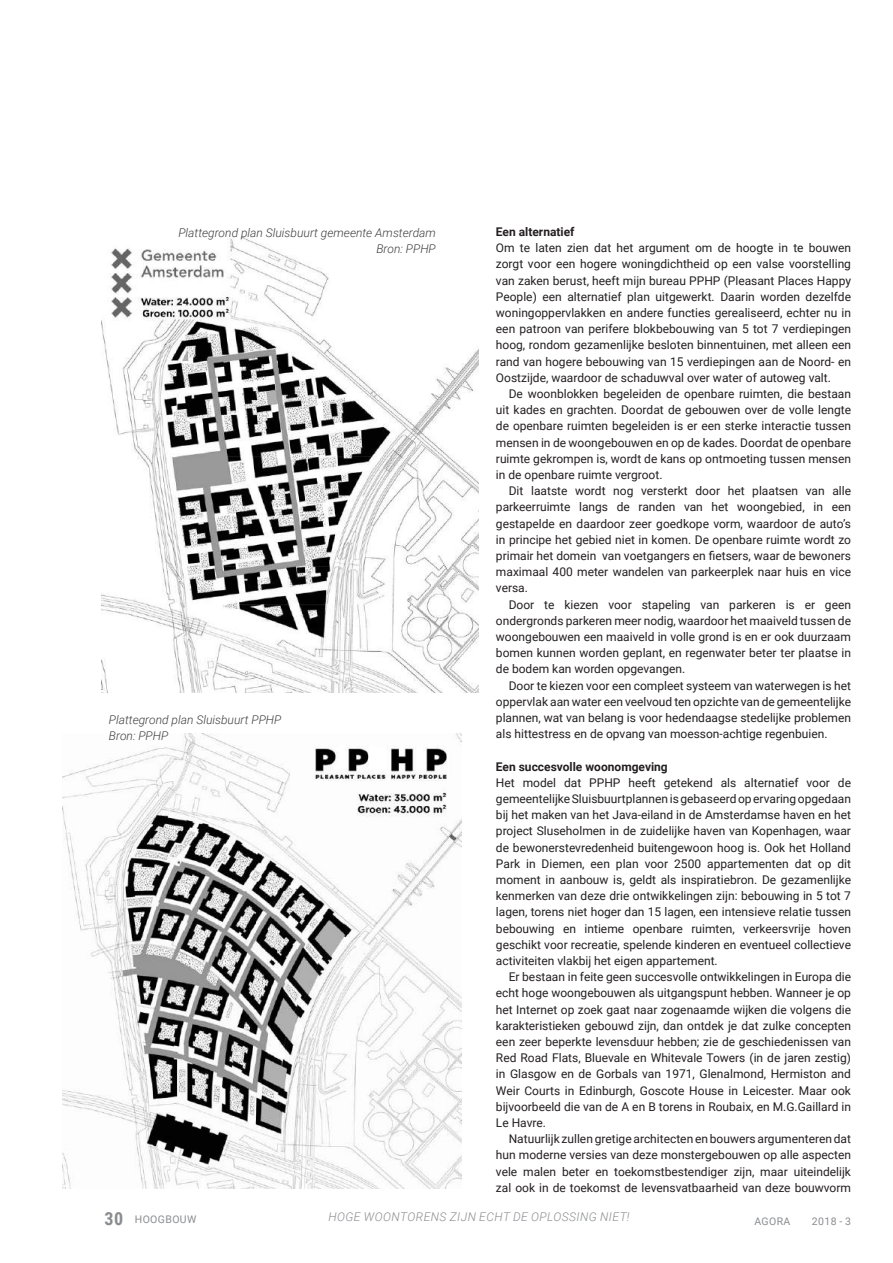
<style>
.page{position:relative;width:893px;height:1263px;background:#fff}
.page>*{position:absolute;margin:0;border:0;box-sizing:border-box;transform-origin:0 0}
.t1{font:12px/16.2px "Roboto";color:#231f20;text-align:justify}
.t2{font:italic 300 12px/16.2px "Roboto";color:#3e3e3f;text-align:right}
.t3{font:700 12px "Roboto";color:#231f20}
.t4{font:italic 300 12px "Roboto";letter-spacing:.035em;color:#8a8c8f}
.t5{font:10.5px "Roboto";letter-spacing:.035em;color:#8a8c8f}
.s1{font-family:"Roboto Condensed";font-weight:700;font-size:18px}
</style>
<div class="page">
<img style="left:101px;top:238px;width:377px;height:454px">
<img style="left:62px;top:733px;width:399px;height:455px">
<p class="t2" style="left:178px;top:224px;width:259px">Plattegrond plan Sluisbuurt gemeente Amsterdam<br>Bron: PPHP</p>
<p class="t2" style="left:109px;top:711px;width:174px;text-align:left">Plattegrond plan Sluisbuurt PPHP<br>Bron: PPHP</p>
<p class="t3" style="left:496px;top:223px;width:80px">Een alternatief</p>
<p class="t1" style="left:496px;top:239px;width:357px">Om te laten zien dat het argument om de hoogte in te bouwen zorgt voor een hogere woningdichtheid op een valse voorstelling van zaken berust, heeft mijn bureau PPHP (Pleasant Places Happy People) een alternatief plan uitgewerkt. Daarin worden dezelfde woningoppervlakken en andere functies gerealiseerd, echter nu in een patroon van perifere blokbebouwing van 5 tot 7 verdiepingen hoog, rondom gezamenlijke besloten binnentuinen, met alleen een rand van hogere bebouwing van 15 verdiepingen aan de Noord- en Oostzijde, waardoor de schaduwval over water of autoweg valt.</p>
<p class="t1" style="left:496px;top:385px;width:357px;text-indent:13px">De woonblokken begeleiden de openbare ruimten, die bestaan uit kades en grachten. Doordat de gebouwen over de volle lengte de openbare ruimten begeleiden is er een sterke interactie tussen mensen in de woongebouwen en op de kades. Doordat de openbare ruimte gekrompen is, wordt de kans op ontmoeting tussen mensen in de openbare ruimte vergroot.</p>
<p class="t1" style="left:496px;top:482px;width:357px;text-indent:13px">Dit laatste wordt nog versterkt door het plaatsen van alle parkeerruimte langs de randen van het woongebied, in een gestapelde en daardoor zeer goedkope vorm, waardoor de auto’s in principe het gebied niet in komen. De openbare ruimte wordt zo primair het domein van voetgangers en fietsers, waar de bewoners maximaal 400 meter wandelen van parkeerplek naar huis en vice versa.</p>
<p class="t1" style="left:496px;top:596px;width:357px;text-indent:13px">Door te kiezen voor stapeling van parkeren is er geen ondergronds parkeren meer nodig, waardoor het maaiveld tussen de woongebouwen een maaiveld in volle grond is en er ook duurzaam bomen kunnen worden geplant, en regenwater beter ter plaatse in de bodem kan worden opgevangen.</p>
<p class="t1" style="left:496px;top:677px;width:357px;text-indent:13px">Door te kiezen voor een compleet systeem van waterwegen is het oppervlak aan water een veelvoud ten opzichte van de gemeentelijke plannen, wat van belang is voor hedendaagse stedelijke problemen als hittestress en de opvang van moesson-achtige regenbuien.</p>
<p class="t3" style="left:496px;top:758px;width:173px">Een succesvolle woonomgeving</p>
<p class="t1" style="left:496px;top:774px;width:357px">Het model dat PPHP heeft getekend als alternatief voor de gemeentelijke Sluisbuurtplannen is gebaseerd op ervaring opgedaan bij het maken van het Java-eiland in de Amsterdamse haven en het project Sluseholmen in de zuidelijke haven van Kopenhagen, waar de bewonerstevredenheid buitengewoon hoog is. Ook het Holland Park in Diemen, een plan voor 2500 appartementen dat op dit moment in aanbouw is, geldt als inspiratiebron. De gezamenlijke kenmerken van deze drie ontwikkelingen zijn: bebouwing in 5 tot 7 lagen, torens niet hoger dan 15 lagen, een intensieve relatie tussen bebouwing en intieme openbare ruimten, verkeersvrije hoven geschikt voor recreatie, spelende kinderen en eventueel collectieve activiteiten vlakbij het eigen appartement.</p>
<p class="t1" style="left:496px;top:968px;width:357px;text-indent:13px">Er bestaan in feite geen succesvolle ontwikkelingen in Europa die echt hoge woongebouwen als uitgangspunt hebben. Wanneer je op het Internet op zoek gaat naar zogenaamde wijken die volgens die karakteristieken gebouwd zijn, dan ontdek je dat zulke concepten een zeer beperkte levensduur hebben; zie de geschiedenissen van Red Road Flats, Bluevale en Whitevale Towers (in de jaren zestig) in Glasgow en de Gorbals van 1971, Glenalmond, Hermiston and Weir Courts in Edinburgh, Goscote House in Leicester. Maar ook bijvoorbeeld die van de A en B torens in Roubaix, en M.G.Gaillard in Le Havre.</p>
<p class="t1" style="left:496px;top:1130px;width:357px;text-indent:13px">Natuurlijk zullen gretige architecten en bouwers argumenteren dat hun moderne versies van deze monstergebouwen op alle aspecten vele malen beter en toekomstbestendiger zijn, maar uiteindelijk zal ook in de toekomst de levensvatbaarheid van deze bouwvorm</p>
<p class="t4" style="left:328px;top:1208px;width:303px">HOGE WOONTORENS ZIJN ECHT DE OPLOSSING NIET!</p>
<p class="t5" style="left:105px;top:1212px;width:93px"><span class="s1">30</span> HOOGBOUW</p>
<p class="t5" style="left:754px;top:1214px;width:37px">AGORA</p>
<p class="t5" style="left:812px;top:1214px;width:41px">2018 - 3</p>
</div>
